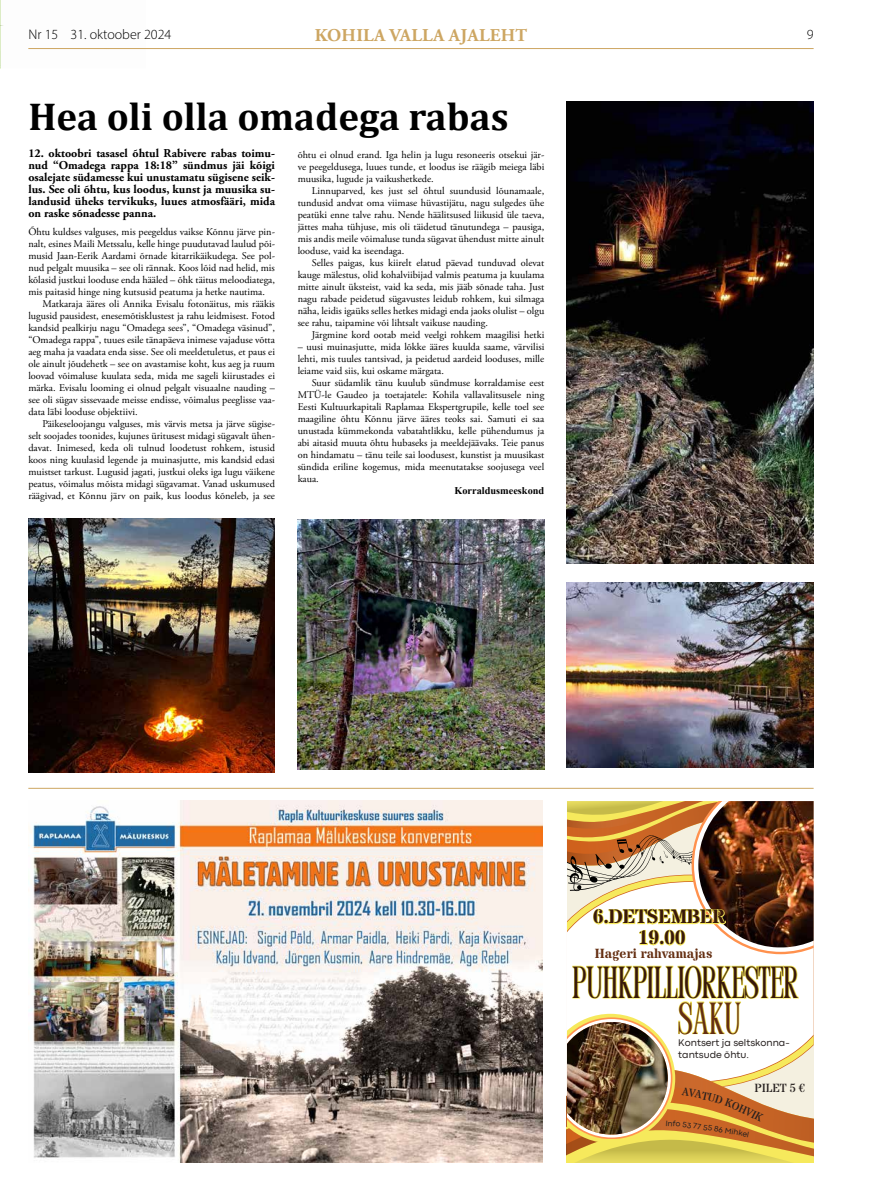
<style>
.page{position:relative;width:893px;height:1191px;background:#fff}
.page>*{position:absolute;margin:0;border:0;box-sizing:border-box;transform-origin:0 0}
.t1{font:condensed 44.8px "Perandoryv 2";color:#38180a}
.t2{font:condensed 44.8px "Perandoryv 2";color:#642e11}
.t3{font:700 39px "Cambria";color:#000}
.t4{font:700 19.5px/20.9px "Stardos Stencil";letter-spacing:-.02em;color:#38180a;text-align:center}
.t5{font:700 18px "Adobe Garamond Pro";letter-spacing:.015em;color:#cda662}
.t6{font:300 14px "Myriad Pro";color:#000}
.t7{font:700 13.3px "Stardos Stencil";color:#642e11}
.t8{font:700 12px/12px "Adobe Garamond Pro";color:#000;text-align:justify}
.t9{font:11.9px "Stardos Stencil";color:#26201f}
.t10{font:10.3px/12px "Adobe Garamond Pro";color:#000;text-align:justify}
.t11{font:700 10.3px "Times New Roman";color:#000}
.t12{font:10.1px/11.9px "Codec Pro";color:#26201f}
</style>
<div class="page">
<hr style="left:28px;top:48px;width:786px;height:1px;background:#cda662">
<img style="left:0;top:0;width:3px;height:40px">
<img style="left:0;top:40px;width:29px;height:28px">
<img style="left:28px;top:800px;width:515px;height:362px">
<hr style="left:28px;top:788px;width:786px;height:1px;background:#cda662">
<img style="left:567px;top:102px;width:247px;height:462px">
<img style="left:567px;top:582px;width:247px;height:185px">
<img style="left:28px;top:519px;width:247px;height:253px">
<img style="left:298px;top:520px;width:246px;height:249px">
<img style="left:567px;top:801px;width:247px;height:153px">
<svg style="left:567px;top:964px;width:247px;height:198px"></svg>
<h3 class="t6" style="left:28px;top:26px;width:144px">Nr 15 31. oktoober 2024</h3>
<h3 class="t5" style="left:315px;top:25px;width:214px">KOHILA VALLA AJALEHT</h3>
<h3 class="t6" style="left:807px;top:26px;width:8px">9</h3>
<h2 class="t3" style="left:28px;top:89px;width:482px">Hea oli olla omadega rabas</h2>
<p class="t8" style="left:28px;top:147px;width:248px">12. oktoobri tasasel õhtul Rabivere rabas toimu&shy;nud “Omadega rappa 18:18” sündmus jäi kõigi osalejate südamesse kui unustamatu sügisene seik&shy;lus. See oli õhtu, kus loodus, kunst ja muusika su&shy;landusid üheks tervikuks, luues atmosfääri, mida on raske sõnadesse panna.</p>
<p class="t10" style="left:28px;top:226px;width:248px">Õhtu kuldses valguses, mis peegeldus vaikse Kõnnu järve pin-</p>
<p class="t10" style="left:28px;top:238px;width:248px">nalt, esines Maili Metssalu, kelle hinge puudutavad laulud põi-</p>
<p class="t10" style="left:28px;top:250px;width:248px">musid Jaan-Eerik Aardami õrnade kitarrikäikudega. See pol-</p>
<p class="t10" style="left:28px;top:262px;width:248px">nud pelgalt muusika – see oli rännak. Koos lõid nad helid, mis</p>
<p class="t10" style="left:28px;top:274px;width:248px">kõlasid justkui looduse enda hääled – õhk täitus meloodiatega,</p>
<p class="t10" style="left:28px;top:286px;width:238px">mis paitasid hinge ning kutsusid peatuma ja hetke nautima.</p>
<p class="t10" style="left:43px;top:298px;width:234px">Matkaraja ääres oli Annika Evisalu fotonäitus, mis rääkis</p>
<p class="t10" style="left:28px;top:310px;width:248px">lugusid pausidest, enesemõtisklustest ja rahu leidmisest. Fotod</p>
<p class="t10" style="left:28px;top:322px;width:248px">kandsid pealkirju nagu “Omadega sees”, “Omadega väsinud”,</p>
<p class="t10" style="left:28px;top:334px;width:248px">“Omadega rappa”, tuues esile tänapäeva inimese vajaduse võtta</p>
<p class="t10" style="left:28px;top:346px;width:248px">aeg maha ja vaadata enda sisse. See oli meeldetuletus, et paus ei</p>
<p class="t10" style="left:28px;top:358px;width:248px">ole ainult jõudehetk – see on avastamise koht, kus aeg ja ruum</p>
<p class="t10" style="left:28px;top:370px;width:248px">loovad võimaluse kuulata seda, mida me sageli kiirustades ei</p>
<p class="t10" style="left:28px;top:382px;width:248px">märka. Evisalu looming ei olnud pelgalt visuaalne nauding –</p>
<p class="t10" style="left:28px;top:394px;width:248px">see oli sügav sissevaade meisse endisse, võimalus peeglisse vaa-</p>
<p class="t10" style="left:28px;top:406px;width:111px">data läbi looduse objektiivi.</p>
<p class="t10" style="left:43px;top:418px;width:234px">Päikeseloojangu valguses, mis värvis metsa ja järve sügise-</p>
<p class="t10" style="left:28px;top:430px;width:248px">selt soojades toonides, kujunes üritusest midagi sügavalt ühen-</p>
<p class="t10" style="left:28px;top:442px;width:248px">davat. Inimesed, keda oli tulnud loodetust rohkem, istusid</p>
<p class="t10" style="left:28px;top:454px;width:248px">koos ning kuulasid legende ja muinasjutte, mis kandsid edasi</p>
<p class="t10" style="left:28px;top:466px;width:248px">muistset tarkust. Lugusid jagati, justkui oleks iga lugu väikene</p>
<p class="t10" style="left:28px;top:478px;width:248px">peatus, võimalus mõista midagi sügavamat. Vanad uskumused</p>
<p class="t10" style="left:28px;top:490px;width:248px">räägivad, et Kõnnu järv on paik, kus loodus kõneleb, ja see</p>
<p class="t10" style="left:298px;top:149px;width:248px">õhtu ei olnud erand. Iga helin ja lugu resoneeris otsekui jär&shy;ve peegeldusega, luues tunde, et loodus ise räägib meiega läbi muusika, lugude ja vaikushetkede.</p>
<p class="t10" style="left:298px;top:185px;width:248px;text-indent:14px">Linnuparved, kes just sel õhtul suundusid lõunamaale, tundusid andvat oma viimase hüvastijätu, nagu sulgedes ühe peatüki enne talve rahu. Nende häälitsused liikusid üle taeva, jättes maha tühjuse, mis oli täidetud tänutundega – pausiga, mis andis meile võimaluse tunda sügavat ühendust mitte ainult looduse, vaid ka iseendaga.</p>
<p class="t10" style="left:298px;top:257px;width:248px;text-indent:14px">Selles paigas, kus kiirelt elatud päevad tunduvad olevat kauge mälestus, olid kohalviibijad valmis peatuma ja kuulama mitte ainult üksteist, vaid ka seda, mis jääb sõnade taha. Just nagu rabade peidetud sügavustes leidub rohkem, kui silmaga näha, leidis igaüks selles hetkes midagi enda jaoks olulist – olgu see rahu, taipamine või lihtsalt vaikuse nauding.</p>
<p class="t10" style="left:312px;top:329px;width:234px">Järgmine kord ootab meid veelgi rohkem maagilisi hetki</p>
<p class="t10" style="left:298px;top:341px;width:248px">– uusi muinasjutte, mida lõkke ääres kuulda saame, värvilisi lehti, mis tuules tantsivad, ja peidetud aardeid looduses, mille leiame vaid siis, kui oskame märgata.</p>
<p class="t10" style="left:298px;top:377px;width:248px;text-indent:14px">Suur südamlik tänu kuulub sündmuse korraldamise eest MTÜ-le Gaudeo ja toetajatele: Kohila vallavalitsusele ning Eesti Kultuurkapitali Raplamaa Ekspertgrupile, kelle toel see maagiline õhtu Kõnnu järve ääres teoks sai. Samuti ei saa unustada kümmekonda vabatahtlikku, kelle pühendumus ja abi aitasid muuta õhtu hubaseks ja meeldejäävaks. Teie panus on hindamatu – tänu teile sai loodusest, kunstist ja muusikast sündida eriline kogemus, mida meenutatakse soojusega veel kaua.</p>
<p class="t11" style="left:454px;top:483px;width:91px">Korraldusmeeskond</p>
<h3 class="t4" style="left:593px;top:907px;width:134px">6.DETSEMBER<br>19.00</h3>
<p class="t7" style="left:595px;top:944px;width:119px">Hageri rahvamajas</p>
<h1 class="t1" style="left:573px;top:958px;width:227px">PUHKPILLIORKESTER</h1>
<h1 class="t2" style="left:678px;top:993px;width:64px">SAKU</h1>
<p class="t12" style="left:678px;top:1036px;width:113px">Kontsert ja seltskonna&shy;tantsude õhtu.</p>
<p class="t9" style="left:754px;top:1080px;width:52px">PILET 5 €</p>
</div>
